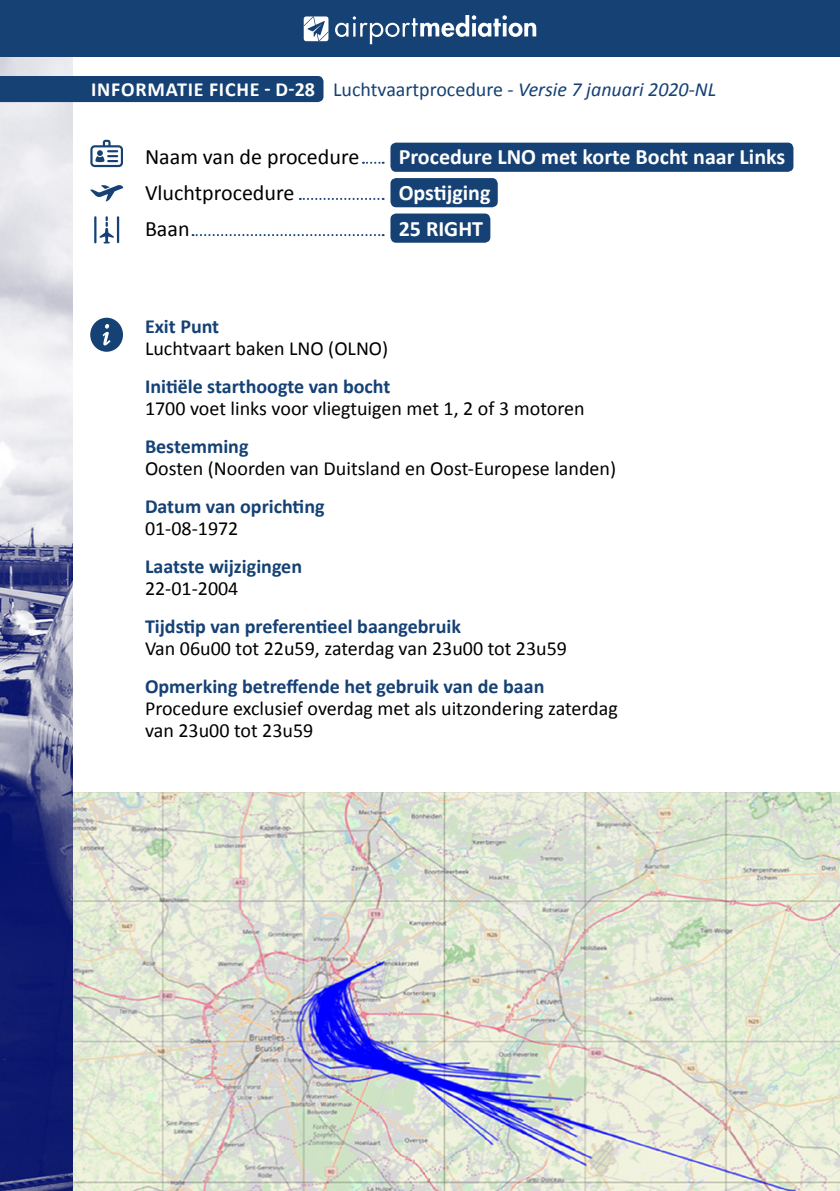
<style>
.page{position:relative;width:840px;height:1191px;background:#fff}
.page>*{position:absolute;margin:0;border:0;box-sizing:border-box;transform-origin:0 0}
.t1{font:700 22px/36px "Calibri";color:#fff}
.t2{font:22px/36px "Calibri";color:#000}
.t3{font:20px/22px "Calibri";color:#000}
.t4{font:700 20px "Calibri";color:#154175}
.t5{font:italic 20px "Calibri";color:#154175}
.s1{font-weight:700;font-style:normal;color:#fff}
.s2{font-style:normal}
</style>
<div class="page">
<img style="left:72px;top:792px;width:767px;height:399px">
<img style="left:0;top:57px;width:72px;height:1134px">
<div style="left:0;top:76px;width:323px;height:26px;background:#154175"></div>
<div style="left:390px;top:143px;width:403px;height:29px;background:#154175;border-radius:6px"></div>
<div style="left:390px;top:178px;width:107px;height:29px;background:#154175;border-radius:6px"></div>
<div style="left:390px;top:213px;width:100px;height:30px;background:#154175;border-radius:6px"></div>
<svg style="left:363px;top:162px;width:20px;height:2px"></svg>
<svg style="left:299px;top:198px;width:84px;height:2px"></svg>
<svg style="left:192px;top:234px;width:191px;height:2px"></svg>
<svg style="left:90px;top:185px;width:33px;height:17px"></svg>
<svg style="left:90px;top:140px;width:33px;height:27px"></svg>
<hr style="left:117px;top:216px;width:2px;height:27px;background:#154175">
<hr style="left:94px;top:216px;width:2px;height:27px;background:#154175">
<svg style="left:99px;top:216px;width:15px;height:27px"></svg>
<svg style="left:90px;top:318px;width:33px;height:34px"></svg>
<div style="left:0;top:0;width:839px;height:57px;background:#154175"></div>
<svg style="left:335px;top:15px;width:201px;height:29px"></svg>
<svg style="left:303px;top:16px;width:25px;height:25px"></svg>
<p class="t5" style="left:91px;top:75px;width:626px"><span class="s1">INFORMATIE FICHE - D-28</span> <span class="s2">Luchtvaartprocedure</span> - Versie 7 januari 2020-NL</p>
<p class="t2" style="left:145px;top:137px;width:216px">Naam van de procedure<br>Vluchtprocedure<br>Baan</p>
<p class="t1" style="left:398px;top:138px;width:388px">Procedure LNO met korte Bocht naar Links<br>Opstijging<br>25 RIGHT</p>
<p class="t4" style="left:145px;top:312px;width:76px">Exit Punt</p>
<p class="t3" style="left:145px;top:336px;width:245px">Luchtvaart baken LNO (OLNO)</p>
<p class="t4" style="left:145px;top:372px;width:247px">Initiële starthoogte van bocht</p>
<p class="t3" style="left:145px;top:396px;width:441px">1700 voet links voor vliegtuigen met 1, 2 of 3 motoren</p>
<p class="t4" style="left:145px;top:432px;width:105px">Bestemming</p>
<p class="t3" style="left:145px;top:456px;width:472px">Oosten (Noorden van Duitsland en Oost-Europese landen)</p>
<p class="t4" style="left:145px;top:492px;width:181px">Datum van oprichting</p>
<p class="t3" style="left:145px;top:516px;width:95px">01-08-1972</p>
<p class="t4" style="left:145px;top:552px;width:158px">Laatste wijzigingen</p>
<p class="t3" style="left:145px;top:576px;width:95px">22-01-2004</p>
<p class="t4" style="left:145px;top:612px;width:317px">Tijdstip van preferentieel baangebruik</p>
<p class="t3" style="left:145px;top:636px;width:423px">Van 06u00 tot 22u59, zaterdag van 23u00 tot 23u59</p>
<p class="t4" style="left:145px;top:672px;width:401px">Opmerking betreffende het gebruik van de baan</p>
<p class="t3" style="left:145px;top:696px;width:474px">Procedure exclusief overdag met als uitzondering zaterdag van 23u00 tot 23u59</p>
</div>
